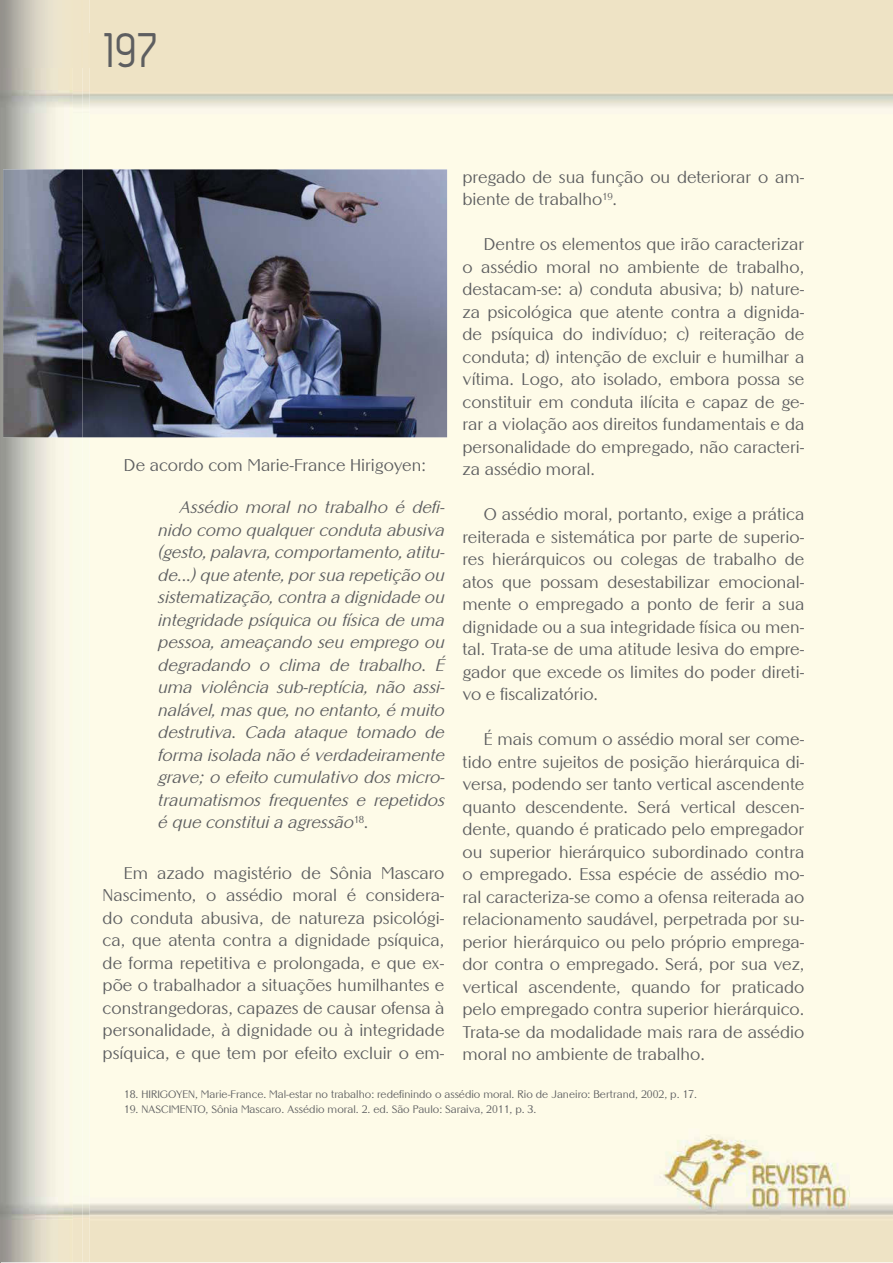
<style>
.page{position:relative;width:893px;height:1263px;background:#fff}
.page>*{position:absolute;margin:0;border:0;box-sizing:border-box;transform-origin:0 0}
.t1{font:49.5px "Zag";color:#5d5e60}
.t2{font:16.5px/22.5px "Altrincham";color:#5d5e60;text-align:justify}
.t3{font:italic 16.5px/22.5px "Altrincham";color:#5d5e60;text-align:justify}
.t4{font:10.5px "Altrincham";color:#5d5e60}
</style>
<div class="page">
<img style="left:82px;top:0;width:811px;height:1262px">
<img style="left:82px;top:33px;width:8px;height:35px">
<img style="left:82px;top:169px;width:365px;height:268px">
<img style="left:0;top:0;width:82px;height:1262px">
<h1 class="t1" style="left:106px;top:35px;width:56px">197</h1>
<p class="t2" style="left:462px;top:167px;width:343px">pregado de sua função ou deteriorar o am&shy;biente de trabalho<sup>19</sup>.</p>
<p class="t2" style="left:462px;top:234px;width:343px;text-indent:21px">Dentre os elementos que irão caracterizar o assédio moral no ambiente de trabalho, destacam-se: a) conduta abusiva; b) nature&shy;za psicológica que atente contra a dignida&shy;de psíquica do indivíduo; c) reiteração de conduta; d) intenção de excluir e humilhar a vítima. Logo, ato isolado, embora possa se constituir em conduta ilícita e capaz de ge&shy;rar a violação aos direitos fundamentais e da personalidade do empregado, não caracteri&shy;za assédio moral.</p>
<p class="t2" style="left:462px;top:504px;width:343px;text-indent:21px">O assédio moral, portanto, exige a prática reiterada e sistemática por parte de superio&shy;res hierárquicos ou colegas de trabalho de atos que possam desestabilizar emocional&shy;mente o empregado a ponto de ferir a sua dignidade ou a sua integridade física ou men&shy;tal. Trata-se de uma atitude lesiva do empre&shy;gador que excede os limites do poder direti&shy;vo e fiscalizatório.</p>
<p class="t2" style="left:462px;top:729px;width:343px;text-indent:21px">É mais comum o assédio moral ser come&shy;tido entre sujeitos de posição hierárquica di&shy;versa, podendo ser tanto vertical ascendente quanto descendente. Será vertical descen&shy;dente, quando é praticado pelo empregador ou superior hierárquico subordinado contra o empregado. Essa espécie de assédio mo&shy;ral caracteriza-se como a ofensa reiterada ao relacionamento saudável, perpetrada por su&shy;perior hierárquico ou pelo próprio emprega&shy;dor contra o empregado. Será, por sua vez, vertical ascendente, quando for praticado pelo empregado contra superior hierárquico.<br>Trata-se da modalidade mais rara de assédio moral no ambiente de trabalho.</p>
<p class="t4" style="left:124px;top:1090px;width:575px">18. HIRIGOYEN, Marie-France. Mal-estar no trabalho: redefinindo o assédio moral. Rio de Janeiro: Bertrand, 2002, p. 17.</p>
<p class="t4" style="left:124px;top:1105px;width:414px">19. NASCIMENTO, Sônia Mascaro. Assédio moral. 2. ed. São Paulo: Saraiva, 2011, p. 3.</p>
<p class="t2" style="left:124px;top:455px;width:304px">De acordo com Marie-France Hirigoyen:</p>
<p class="t3" style="left:158px;top:497px;width:288px;text-indent:21px">Assédio moral no trabalho é defi&shy;nido como qualquer conduta abusiva (gesto, palavra, comportamento, atitu&shy;de...) que atente, por sua repetição ou sistematização, contra a dignidade ou integridade psíquica ou física de uma pessoa, ameaçando seu emprego ou degradando o clima de trabalho. É uma violência sub-reptícia, não assi&shy;nalável, mas que, no entanto, é muito destrutiva. Cada ataque tomado de forma isolada não é verdadeiramente grave; o efeito cumulativo dos micro&shy;traumatismos frequentes e repetidos é que constitui a agressão<sup>18</sup>.</p>
<p class="t2" style="left:103px;top:863px;width:343px;text-indent:21px">Em azado magistério de Sônia Mascaro Nascimento, o assédio moral é considera&shy;do conduta abusiva, de natureza psicológi&shy;ca, que atenta contra a dignidade psíquica, de forma repetitiva e prolongada, e que ex&shy;põe o trabalhador a situações humilhantes e constrangedoras, capazes de causar ofensa à personalidade, à dignidade ou à integridade psíquica, e que tem por efeito excluir o em-</p>
</div>
